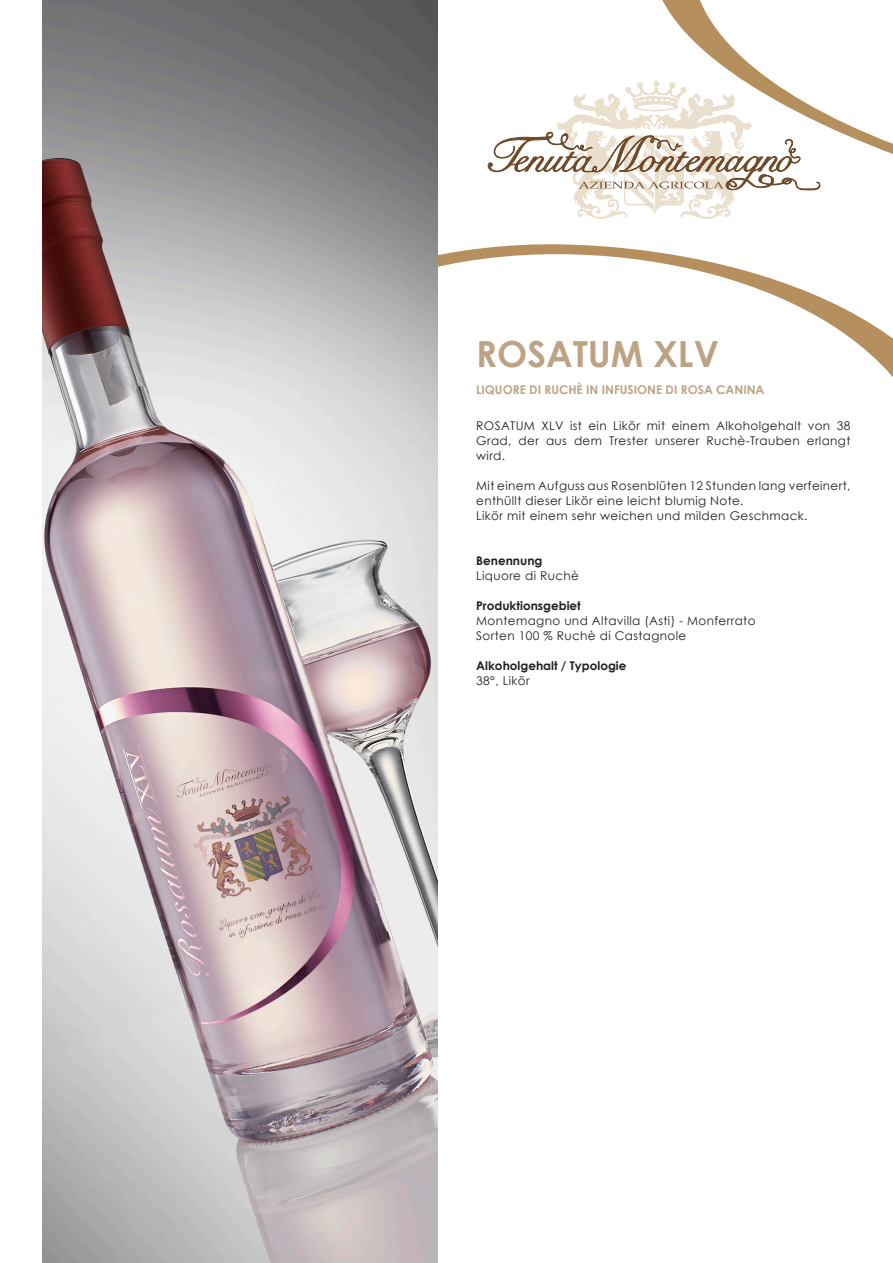
<style>
.page{position:relative;width:893px;height:1263px;background:#fff}
.page>*{position:absolute;margin:0;border:0;box-sizing:border-box;transform-origin:0 0}
.t1{font:700 36px "Century Gothic";color:#bca383}
.t2{font:12px/15px "Century Gothic";letter-spacing:.03em;color:#231f20;text-align:justify}
.t3{font:700 12px "Century Gothic";color:#231f20}
.t4{font:700 12px "Century Gothic";color:#bca383}
</style>
<div class="page">
<svg style="left:438px;top:0;width:455px;height:377px"></svg>
<svg style="left:488px;top:81px;width:333px;height:139px"></svg>
<img style="left:43px;top:0;width:395px;height:1263px">
<p class="t1" style="left:476px;top:327px;width:244px">ROSATUM XLV</p>
<p class="t4" style="left:476px;top:381px;width:290px">LIQUORE DI RUCHÈ IN INFUSIONE DI ROSA CANINA</p>
<p class="t2" style="left:476px;top:418px;width:376px">ROSATUM XLV ist ein Likör mit einem Alkoholgehalt von 38<br>Grad, der aus dem Trester unserer Ruchè-Trauben erlangt wird.</p>
<p class="t2" style="left:476px;top:478px;width:376px">Mit einem Aufguss aus Rosenblüten 12 Stunden lang verfeinert, enthüllt dieser Likör eine leicht blumig Note.</p>
<p class="t2" style="left:476px;top:508px;width:333px">Likör mit einem sehr weichen und milden Geschmack.</p>
<p class="t3" style="left:476px;top:551px;width:68px">Benennung</p>
<p class="t2" style="left:476px;top:568px;width:104px">Liquore di Ruchè</p>
<p class="t3" style="left:476px;top:596px;width:106px">Produktionsgebiet</p>
<p class="t2" style="left:476px;top:613px;width:281px">Montemagno und Altavilla (Asti) - Monferrato</p>
<p class="t2" style="left:476px;top:628px;width:212px">Sorten 100 % Ruchè di Castagnole</p>
<p class="t3" style="left:476px;top:656px;width:152px">Alkoholgehalt / Typologie</p>
<p class="t2" style="left:476px;top:673px;width:55px">38°, Likör</p>
</div>
